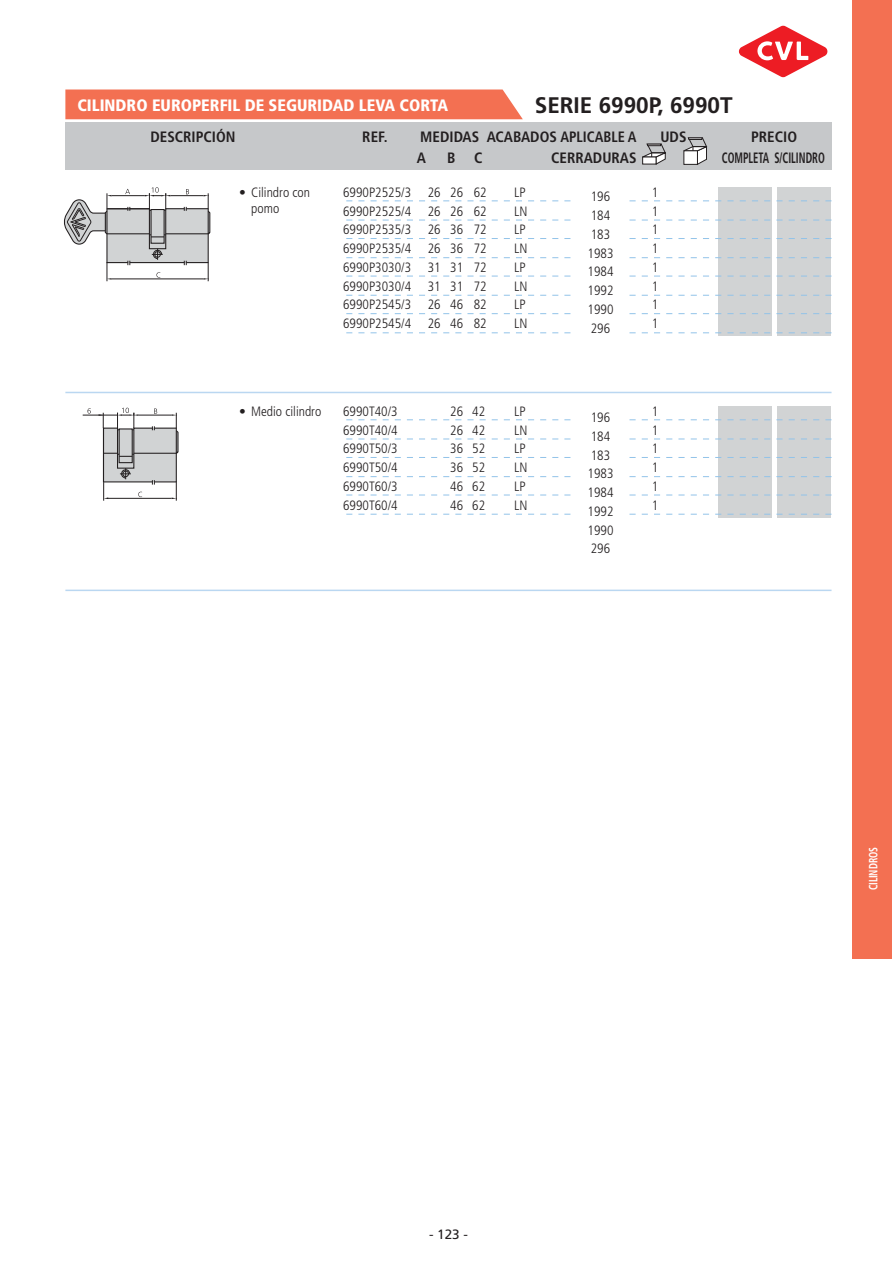
<style>
.page{position:relative;width:892px;height:1264px;background:#fff}
.page>*{position:absolute;margin:0;border:0;box-sizing:border-box;transform-origin:0 0}
.t1{font:700 22.5px "Frutiger LT Std";color:#231f20}
.t2{font:900 condensed 16.5px "Frutiger LT Std";color:#fff}
.t3{font:700 condensed 15px "Frutiger LT Std";color:#231f20}
.t4{font:700 condensed 15px "Frutiger LT Std";color:#231f20;scale:.7 1}
.t5{font:300 condensed 13.5px/18.8px "Frutiger LT Std";color:#231f20}
.t6{font:13.5px "Frutiger LT Std";color:#231f20}
.t7{font:700 condensed 12px "Frutiger LT Std";color:#fff;scale:.8 1}
</style>
<div class="page">
<svg style="left:738px;top:25px;width:90px;height:53px"></svg>
<div style="left:851px;top:0;width:40px;height:958px;background:#f37052"></div>
<div style="left:65px;top:89px;width:457px;height:30px;background:#f37052"></div>
<div style="left:717px;top:187px;width:54px;height:148px;background:#d1d3d4"></div>
<div style="left:777px;top:187px;width:53px;height:148px;background:#d1d3d4"></div>
<div style="left:65px;top:122px;width:766px;height:48px;background:#c6c8ca"></div>
<svg style="left:642px;top:144px;width:24px;height:20px"></svg>
<svg style="left:683px;top:138px;width:24px;height:27px"></svg>
<hr style="left:65px;top:391px;width:766px;height:2px;background:#bad7f1">
<hr style="left:65px;top:589px;width:766px;height:2px;background:#bad7f1">
<svg style="left:346px;top:200px;width:224px;height:1px"></svg>
<svg style="left:346px;top:219px;width:224px;height:1px"></svg>
<svg style="left:346px;top:238px;width:224px;height:1px"></svg>
<svg style="left:346px;top:257px;width:224px;height:1px"></svg>
<svg style="left:346px;top:275px;width:224px;height:1px"></svg>
<svg style="left:346px;top:295px;width:224px;height:1px"></svg>
<svg style="left:346px;top:313px;width:224px;height:1px"></svg>
<svg style="left:346px;top:332px;width:224px;height:1px"></svg>
<svg style="left:629px;top:200px;width:202px;height:1px"></svg>
<svg style="left:629px;top:219px;width:202px;height:1px"></svg>
<svg style="left:629px;top:238px;width:202px;height:1px"></svg>
<svg style="left:629px;top:257px;width:202px;height:1px"></svg>
<svg style="left:629px;top:275px;width:202px;height:1px"></svg>
<svg style="left:629px;top:295px;width:202px;height:1px"></svg>
<svg style="left:629px;top:313px;width:202px;height:1px"></svg>
<svg style="left:629px;top:332px;width:202px;height:1px"></svg>
<div style="left:717px;top:405px;width:54px;height:112px;background:#d1d3d4"></div>
<div style="left:777px;top:405px;width:53px;height:112px;background:#d1d3d4"></div>
<svg style="left:346px;top:419px;width:224px;height:1px"></svg>
<svg style="left:346px;top:438px;width:224px;height:1px"></svg>
<svg style="left:346px;top:457px;width:224px;height:1px"></svg>
<svg style="left:346px;top:476px;width:224px;height:1px"></svg>
<svg style="left:346px;top:494px;width:224px;height:1px"></svg>
<svg style="left:346px;top:513px;width:224px;height:1px"></svg>
<svg style="left:629px;top:419px;width:202px;height:1px"></svg>
<svg style="left:629px;top:438px;width:202px;height:1px"></svg>
<svg style="left:629px;top:457px;width:202px;height:1px"></svg>
<svg style="left:629px;top:476px;width:202px;height:1px"></svg>
<svg style="left:629px;top:494px;width:202px;height:1px"></svg>
<svg style="left:629px;top:513px;width:202px;height:1px"></svg>
<hr style="left:83px;top:415px;width:34px;height:1px;background:#231f20">
<svg style="left:87px;top:408px;width:4px;height:5px"></svg>
<svg style="left:98px;top:407px;width:81px;height:93px"></svg>
<svg style="left:64px;top:187px;width:147px;height:94px"></svg>
<hr style="left:207px;top:208px;width:2px;height:54px;background:#231f20">
<p class="t2" style="left:77px;top:97px;width:372px">CILINDRO EUROPERFIL DE SEGURIDAD LEVA CORTA</p>
<h1 class="t1" style="left:534px;top:94px;width:199px">SERIE 6990P, 6990T</h1>
<p class="t3" style="left:150px;top:129px;width:87px">DESCRIPCIÓN</p>
<p class="t3" style="left:362px;top:129px;width:27px">REF.</p>
<p class="t3" style="left:420px;top:129px;width:217px">MEDIDAS ACABADOS APLICABLE A</p>
<p class="t3" style="left:660px;top:129px;width:28px">UDS</p>
<p class="t3" style="left:750px;top:129px;width:47px">PRECIO</p>
<p class="t3" style="left:416px;top:150px;width:11px">A</p>
<p class="t3" style="left:447px;top:150px;width:37px">B C</p>
<p class="t3" style="left:551px;top:150px;width:87px">CERRADURAS</p>
<p class="t4" style="left:721px;top:150px;width:149px">COMPLETA S/CILINDRO</p>
<p class="t5" style="left:251px;top:185px;width:60px;line-height:16.5px;text-indent:-12px">• Cilindro con pomo</p>
<p class="t5" style="left:343px;top:183px;width:145px">6990P2525/3 26 26 62</p>
<p class="t5" style="left:514px;top:183px;width:13px">LP</p>
<p class="t5" style="left:651px;top:183px;width:8px">1</p>
<p class="t5" style="left:587px;top:188px;width:27px">196<br>184<br>183<br>1983<br>1984<br>1992<br>1990<br>296</p>
<p class="t5" style="left:343px;top:202px;width:145px">6990P2525/4 26 26 62</p>
<p class="t5" style="left:514px;top:202px;width:15px">LN</p>
<p class="t5" style="left:651px;top:202px;width:8px">1</p>
<p class="t5" style="left:343px;top:221px;width:145px">6990P2535/3 26 36 72</p>
<p class="t5" style="left:514px;top:221px;width:13px">LP</p>
<p class="t5" style="left:651px;top:221px;width:8px">1</p>
<p class="t5" style="left:343px;top:240px;width:145px">6990P2535/4 26 36 72</p>
<p class="t5" style="left:514px;top:240px;width:15px">LN</p>
<p class="t5" style="left:651px;top:240px;width:8px">1</p>
<p class="t5" style="left:343px;top:258px;width:145px">6990P3030/3 31 31 72</p>
<p class="t5" style="left:514px;top:258px;width:13px">LP</p>
<p class="t5" style="left:651px;top:258px;width:8px">1</p>
<p class="t5" style="left:343px;top:277px;width:145px">6990P3030/4 31 31 72</p>
<p class="t5" style="left:514px;top:277px;width:15px">LN</p>
<p class="t5" style="left:651px;top:277px;width:8px">1</p>
<p class="t5" style="left:343px;top:296px;width:145px">6990P2545/3 26 46 82</p>
<p class="t5" style="left:514px;top:296px;width:13px">LP</p>
<p class="t5" style="left:651px;top:296px;width:8px">1</p>
<p class="t5" style="left:343px;top:315px;width:145px">6990P2545/4 26 46 82</p>
<p class="t5" style="left:514px;top:315px;width:15px">LN</p>
<p class="t5" style="left:651px;top:315px;width:8px">1</p>
<p class="t5" style="left:239px;top:402px;width:84px">• Medio cilindro</p>
<p class="t5" style="left:343px;top:402px;width:56px">6990T40/3</p>
<p class="t5" style="left:450px;top:402px;width:36px">26 42</p>
<p class="t5" style="left:514px;top:402px;width:13px">LP</p>
<p class="t5" style="left:651px;top:402px;width:8px">1</p>
<p class="t5" style="left:343px;top:421px;width:56px">6990T40/4</p>
<p class="t5" style="left:450px;top:421px;width:36px">26 42</p>
<p class="t5" style="left:514px;top:421px;width:15px">LN</p>
<p class="t5" style="left:651px;top:421px;width:8px">1</p>
<p class="t5" style="left:343px;top:440px;width:56px">6990T50/3</p>
<p class="t5" style="left:450px;top:440px;width:36px">36 52</p>
<p class="t5" style="left:514px;top:440px;width:13px">LP</p>
<p class="t5" style="left:651px;top:440px;width:8px">1</p>
<p class="t5" style="left:343px;top:458px;width:56px">6990T50/4</p>
<p class="t5" style="left:450px;top:458px;width:36px">36 52</p>
<p class="t5" style="left:514px;top:458px;width:15px">LN</p>
<p class="t5" style="left:651px;top:458px;width:8px">1</p>
<p class="t5" style="left:343px;top:477px;width:56px">6990T60/3</p>
<p class="t5" style="left:450px;top:477px;width:36px">46 62</p>
<p class="t5" style="left:514px;top:477px;width:13px">LP</p>
<p class="t5" style="left:651px;top:477px;width:8px">1</p>
<p class="t5" style="left:343px;top:496px;width:56px">6990T60/4</p>
<p class="t5" style="left:450px;top:496px;width:36px">46 62</p>
<p class="t5" style="left:514px;top:496px;width:15px">LN</p>
<p class="t5" style="left:651px;top:496px;width:8px">1</p>
<p class="t5" style="left:587px;top:408px;width:27px">196<br>184<br>183<br>1983<br>1984<br>1992<br>1990<br>296</p>
<p class="t7" style="left:867px;top:890px;width:56px;rotate:-90deg">CILINDROS</p>
<p class="t6" style="left:429px;top:1227px;width:41px">- 123 -</p>
</div>
